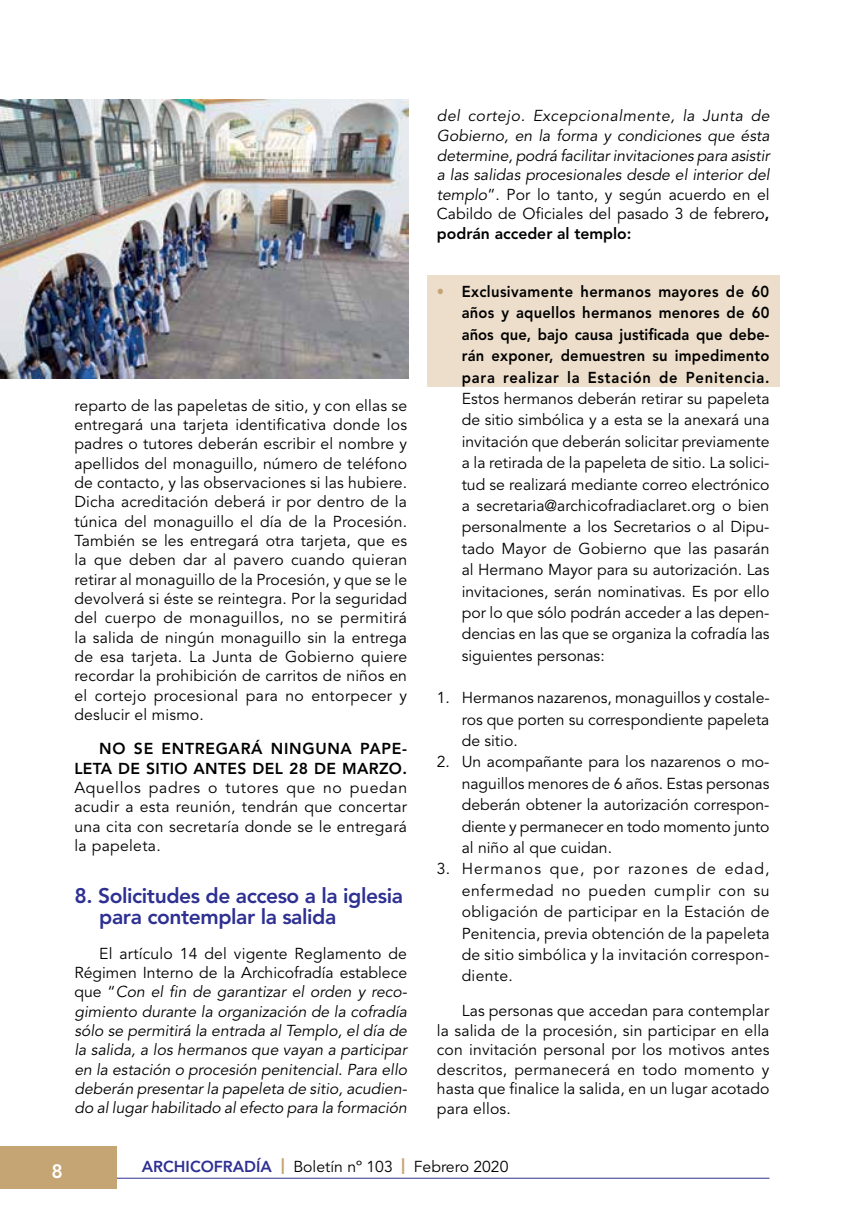
<style>
.page{position:relative;width:844px;height:1216px;background:#fff}
.page>*{position:absolute;margin:0;border:0;box-sizing:border-box;transform-origin:0 0}
.t1{font:800 21px/21px "Avenir LT Std";letter-spacing:-.02em;color:#2e3092}
.t2{font:800 19.25px "Avenir LT Std";color:#fff}
.t3{font:15.75px/21.3px "Avenir LT Std";letter-spacing:.01em;color:#000;text-align:justify}
.t4{font:italic 15.75px/19.2px "Avenir LT Std";color:#000;text-align:justify}
.t5{font:800 15.75px/21.3px "Avenir LT Std";letter-spacing:.04em;color:#000;text-align:justify;scale:.94 1}
.t6{font:800 15.75px/19.2px "Avenir LT Std";letter-spacing:.02em;color:#000;text-align:right}
.s1{font-style:normal}
.s2{font-weight:800;font-style:normal}
.s3{font-weight:400;color:#c5a574}
.s4{font-weight:800;color:#2e3092}
.s5{font-weight:900;color:#c5a574}
</style>
<div class="page">
<hr style="left:110px;top:1177px;width:659px;height:1px;background:#2e3092">
<div style="left:0;top:1146px;width:117px;height:42px;background:#c5a574"></div>
<div style="left:427px;top:275px;width:352px;height:111px;background:#ecdecb"></div>
<img style="left:0;top:100px;width:408px;height:279px">
<p class="t4" style="left:437px;top:106px;width:334px">del cortejo. Excepcionalmente, la Junta de Gobierno, en la forma y condiciones que ésta determine, podrá facilitar invitaciones para asistir a las salidas procesionales desde el interior del templo<span class="s1">”. Por lo tanto, y según acuerdo en el Cabildo de Oficiales del pasado 3 de febrero</span><span class="s2">, podrán acceder al templo:</span></p>
<p class="t3" style="left:74px;top:396px;width:334px;line-height:19.2px">reparto de las papeletas de sitio, y con ellas se entregará una tarjeta identificativa donde los padres o tutores deberán escribir el nombre y apellidos del monaguillo, número de teléfono de contacto, y las observaciones si las hubiere.<br>Dicha acreditación deberá ir por dentro de la túnica del monaguillo el día de la Procesión.<br>También se les entregará otra tarjeta, que es la que deben dar al pavero cuando quieran retirar al monaguillo de la Procesión, y que se le devolverá si éste se reintegra. Por la seguridad del cuerpo de monaguillos, no se permitirá la salida de ningún monaguillo sin la entrega de esa tarjeta. La Junta de Gobierno quiere recordar la prohibición de carritos de niños en el cortejo procesional para no entorpecer y deslucir el mismo.</p>
<p class="t6" style="left:74px;top:739px;width:334px">NO SE ENTREGARÁ NINGUNA PAPE-<br>LETA DE SITIO ANTES DEL 28 DE MARZO.</p>
<p class="t3" style="left:74px;top:778px;width:334px;line-height:19.2px">Aquellos padres o tutores que no puedan acudir a esta reunión, tendrán que concertar una cita con secretaría donde se le entregará la papeleta.</p>
<h1 class="t1" style="left:99px;top:885px;width:305px;text-indent:-25px">8. Solicitudes de acceso a la iglesia para contemplar la salida</h1>
<p class="t4" style="left:74px;top:944px;width:334px;text-indent:25px"><span class="s1">El artículo 14 del vigente Reglamento de Régimen Interno de la Archicofradía establece que “</span>Con el fin de garantizar el orden y reco&shy;gimiento durante la organización de la cofradía sólo se permitirá la entrada al Templo, el día de la salida, a los hermanos que vayan a participar en la estación o procesión penitencial. Para ello deberán presentar la papeleta de sitio, acudien&shy;do al lugar habilitado al efecto para la formación</p>
<p class="t5" style="left:461px;top:281px;width:329px;text-indent:-25px"><span class="s3">•</span> Exclusivamente hermanos mayores de 60 años y aquellos hermanos menores de 60 años que, bajo causa justificada que debe&shy;rán exponer, demuestren su impedimento para realizar la Estación de Penitencia.</p>
<p class="t3" style="left:461px;top:388px;width:309px">Estos hermanos deberán retirar su papeleta de sitio simbólica y a esta se la anexará una invitación que deberán solicitar previamente a la retirada de la papeleta de sitio. La solici&shy;tud se realizará mediante correo electrónico a secretaria@archicofradiaclaret.org o bien personalmente a los Secretarios o al Dipu&shy;tado Mayor de Gobierno que las pasarán al Hermano Mayor para su autorización. Las invitaciones, serán nominativas. Es por ello por lo que sólo podrán acceder a las depen&shy;dencias en las que se organiza la cofradía las siguientes personas:</p>
<p class="t3" style="left:461px;top:687px;width:309px;text-indent:-25px">1. Hermanos nazarenos, monaguillos y costale&shy;ros que porten su correspondiente papeleta de sitio.</p>
<p class="t3" style="left:461px;top:751px;width:309px;text-indent:-25px">2. Un acompañante para los nazarenos o mo&shy;naguillos menores de 6 años. Estas personas deberán obtener la autorización correspon&shy;diente y permanecer en todo momento junto al niño al que cuidan.</p>
<p class="t3" style="left:461px;top:858px;width:309px;text-indent:-25px">3. Hermanos que, por razones de edad, enfermedad no pueden cumplir con su obligación de participar en la Estación de Penitencia, previa obtención de la papeleta de sitio simbólica y la invitación correspon&shy;diente.</p>
<p class="t3" style="left:437px;top:1001px;width:334px;line-height:19.6px;text-indent:25px">Las personas que accedan para contemplar la salida de la procesión, sin participar en ella con invitación personal por los motivos antes descritos, permanecerá en todo momento y hasta que finalice la salida, en un lugar acotado para ellos.</p>
<p class="t2" style="left:51px;top:1159px;width:13px">8</p>
<p class="t3" style="left:142px;top:1155px;width:368px"><span class="s4">ARCHICOFRADÍA</span> <span class="s5">|</span> Boletín nº 103 <span class="s5">|</span> Febrero 2020</p>
</div>
